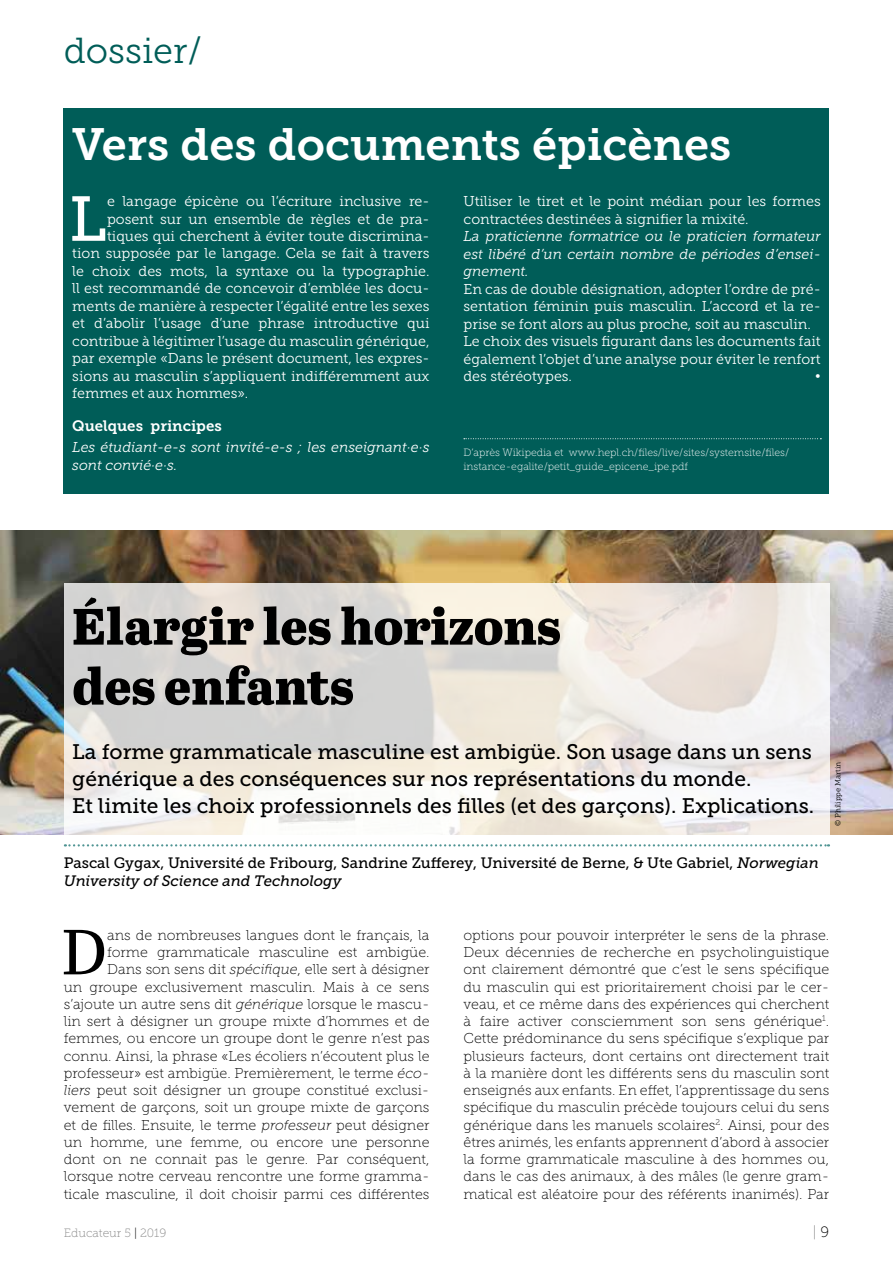
<style>
.page{position:relative;width:893px;height:1263px;background:#fff}
.page>*{position:absolute;margin:0;border:0;box-sizing:border-box;transform-origin:0 0}
.t1{font:63.6px "Abril Text";color:#000}
.t2{font:63.15px "Museo Slab 500";color:#fff}
.t3{font:800 51px/60px "Abril Text";color:#000}
.t4{font:45px "Museo Slab 700";color:#fff}
.t5{font:36px "Museo Slab 300";color:#005d58}
.t6{font:21px/27px "Museo Slab 500";color:#000}
.t7{font:15px/18px "Museo Slab 500";color:#000}
.t8{font:15px "Museo Slab 700";color:#fff}
.t9{font:15px "Museo Slab 100";color:#878787}
.t10{font:14.25px/17.2px "Museo Slab 100";color:#000;text-align:right}
.t11{font:14.25px/17.5px "Museo Slab 300";color:#fff}
.t12{font:italic 14.25px/17.5px "Museo Slab 300";color:#fff}
.t13{font:14.25px "Museo Slab 100";color:#fff}
.t14{font:12px "Museo Slab 100";color:#878787}
.t15{font:10.5px/13.8px "Museo Slab 100";color:#fff}
.t16{font:7.5px "Museo Slab 300";color:#000}
.s1{font-style:italic}
.s2{color:#000}
</style>
<div class="page">
<img style="left:0;top:531px;width:893px;height:303px">
<svg style="left:64px;top:583px;width:765px;height:264px"></svg>
<div style="left:64px;top:108px;width:765px;height:386px;background:#005d58"></div>
<svg style="left:464px;top:438px;width:357px;height:1px"></svg>
<svg style="left:65px;top:844px;width:764px;height:2px"></svg>
<h3 class="t5" style="left:64px;top:31px;width:140px">dossier/</h3>
<h3 class="t4" style="left:72px;top:119px;width:660px">Vers des documents épicènes</h3>
<h2 class="t2" style="left:69px;top:184px;width:40px">L</h2>
<p class="t11" style="left:107px;top:193px;width:324px">e langage épicène ou l’écriture inclusive re-</p>
<p class="t11" style="left:107px;top:210px;width:324px">posent sur un ensemble de règles et de pra-</p>
<p class="t11" style="left:107px;top:227px;width:324px">tiques qui cherchent à éviter toute discrimina-</p>
<p class="t11" style="left:72px;top:245px;width:359px">tion supposée par le langage. Cela se fait à travers</p>
<p class="t11" style="left:72px;top:262px;width:359px">le choix des mots, la syntaxe ou la typographie.</p>
<p class="t11" style="left:72px;top:280px;width:359px">ll est recommandé de concevoir d’emblée les docu-</p>
<p class="t11" style="left:72px;top:297px;width:359px">ments de manière à respecter l’égalité entre les sexes</p>
<p class="t11" style="left:72px;top:315px;width:359px">et d’abolir l’usage d’une phrase introductive qui</p>
<p class="t11" style="left:72px;top:332px;width:359px">contribue à légitimer l’usage du masculin générique,</p>
<p class="t11" style="left:72px;top:350px;width:359px">par exemple «Dans le présent document, les expres-</p>
<p class="t11" style="left:72px;top:367px;width:359px">sions au masculin s’appliquent indifféremment aux</p>
<p class="t11" style="left:72px;top:385px;width:178px">femmes et aux hommes».</p>
<p class="t8" style="left:72px;top:417px;width:151px">Quelques principes</p>
<p class="t12" style="left:72px;top:439px;width:359px">Les étudiant-e-s sont invité-e-s ; les enseignant·e·s sont convié·e·s.</p>
<p class="t11" style="left:463px;top:193px;width:359px">Utiliser le tiret et le point médian pour les formes contractées destinées à signifier la mixité.</p>
<p class="t12" style="left:463px;top:228px;width:359px;text-align:justify">La praticienne formatrice ou le praticien formateur est libéré d’un certain nombre de périodes d’ensei&shy;gnement.</p>
<p class="t11" style="left:463px;top:280px;width:359px">En cas de double désignation, adopter l’ordre de pré&shy;sentation féminin puis masculin. L’accord et la re&shy;prise se font alors au plus proche, soit au masculin.<br>Le choix des visuels figurant dans les documents fait également l’objet d’une analyse pour éviter le renfort des stéréotypes.</p>
<p class="t13" style="left:815px;top:369px;width:7px">•</p>
<p class="t15" style="left:463px;top:446px;width:327px">D’après Wikipedia et www.hepl.ch/files/live/sites/systemsite/files/ instance-egalite/petit_guide_epicene_ipe.pdf</p>
<h3 class="t3" style="left:72px;top:594px;width:490px">Élargir les horizons des enfants</h3>
<h3 class="t6" style="left:72px;top:738px;width:743px">La forme grammaticale masculine est ambigüe. Son usage dans un sens générique a des conséquences sur nos représentations du monde.<br>Et limite les choix professionnels des filles (et des garçons). Explications.</h3>
<p class="t7" style="left:64px;top:854px;width:756px">Pascal Gygax, Université de Fribourg, Sandrine Zufferey, Université de Berne, &amp; Ute Gabriel, <span class="s1">Norwegian<br>University of Science and Technology</span></p>
<p class="t16" style="left:834px;top:826px;width:65px;rotate:-90deg">© Philippe Martin</p>
<p class="t10" style="left:64px;top:926px;width:367px">ans de nombreuses langues dont le français, la forme grammaticale masculine est ambigüe.<br>Dans son sens dit <span class="s1">spécifique</span>, elle sert à désigner<br>un groupe exclusivement masculin. Mais à ce sens s’ajoute un autre sens dit <span class="s1">générique</span> lorsque le mascu&shy;lin sert à désigner un groupe mixte d’hommes et de femmes, ou encore un groupe dont le genre n’est pas connu. Ainsi, la phrase «Les écoliers n’écoutent plus le professeur» est ambigüe. Premièrement, le terme <span class="s1">éco&shy;liers</span> peut soit désigner un groupe constitué exclusi&shy;vement de garçons, soit un groupe mixte de garçons et de filles. Ensuite, le terme <span class="s1">professeur</span> peut désigner un homme, une femme, ou encore une personne dont on ne connait pas le genre. Par conséquent, lorsque notre cerveau rencontre une forme gramma&shy;ticale masculine, il doit choisir parmi ces différentes</p>
<p class="t10" style="left:463px;top:926px;width:367px;text-align:justify">options pour pouvoir interpréter le sens de la phrase.<br>Deux décennies de recherche en psycholinguistique ont clairement démontré que c’est le sens spécifique du masculin qui est prioritairement choisi par le cer&shy;veau, et ce même dans des expériences qui cherchent à faire activer consciemment son sens générique<sup>1</sup>.<br>Cette prédominance du sens spécifique s’explique par plusieurs facteurs, dont certains ont directement trait à la manière dont les différents sens du masculin sont enseignés aux enfants. En effet, l’apprentissage du sens spécifique du masculin précède toujours celui du sens générique dans les manuels scolaires<sup>2</sup>. Ainsi, pour des êtres animés, les enfants apprennent d’abord à associer la forme grammaticale masculine à des hommes ou, dans le cas des animaux, à des mâles (le genre gram&shy;matical est aléatoire pour des référents inanimés). Par</p>
<h1 class="t1" style="left:61px;top:906px;width:47px">D</h1>
<p class="t14" style="left:64px;top:1226px;width:104px">Educateur 5 <span class="s2">|</span> 2019</p>
<p class="t9" style="left:813px;top:1223px;width:18px">| <span class="s2">9</span></p>
</div>
